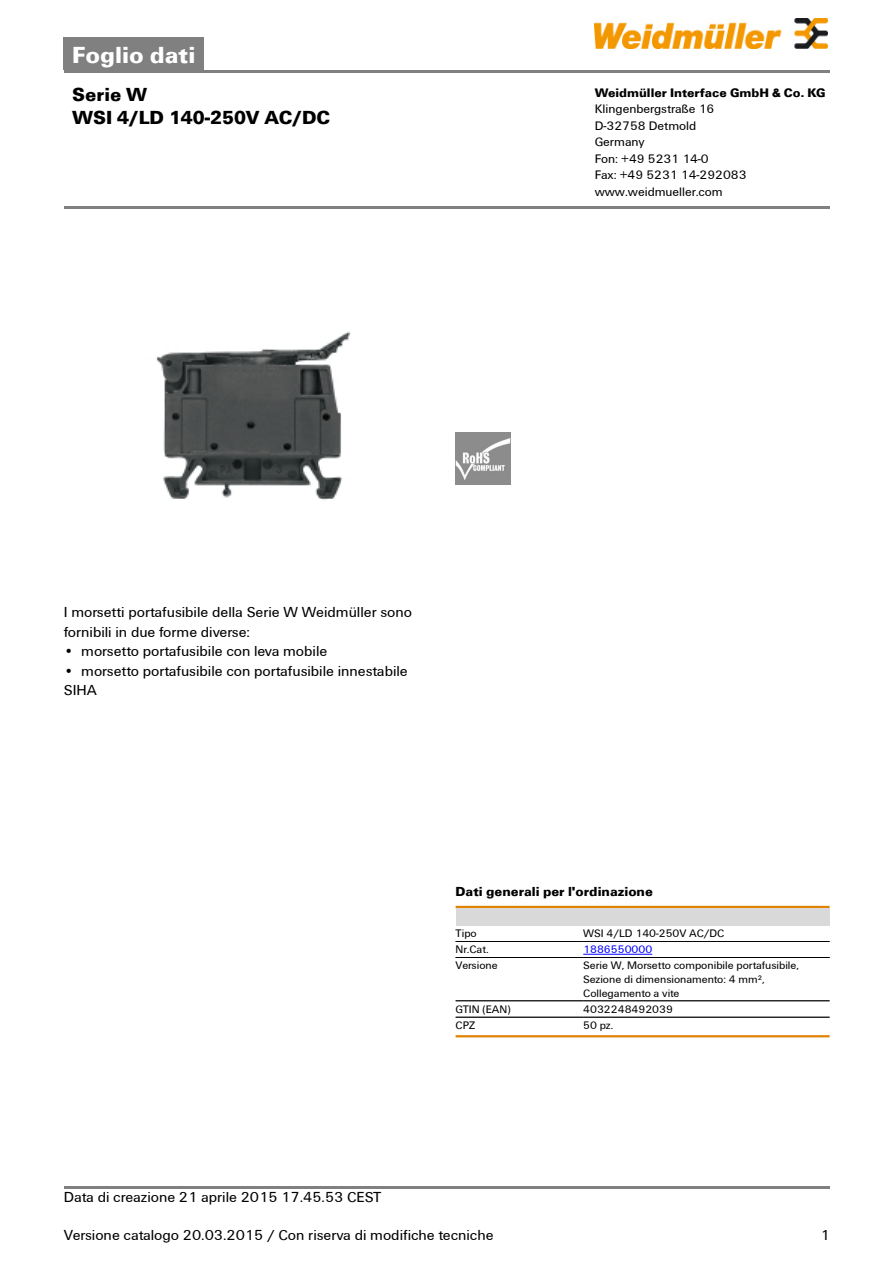
<style>
.page{position:relative;width:893px;height:1263px;background:#fff}
.page>*{position:absolute;margin:0;border:0;box-sizing:border-box;transform-origin:0 0}
.t1{font:700 24px "Weidmueller";color:#fff}
.t2{font:700 19.5px/22.5px "Weidmueller";color:#000}
.t3{font:15px/19.5px "Weidmueller";color:#000}
.t4{font:700 13.5px "Weidmueller";color:#000}
.t5{font:12.75px/16.5px "Weidmueller";color:#000}
.t6{font:700 12.75px "Weidmueller";color:#000}
.t7{font:11.25px/13.6px "Weidmueller";color:#000}
.t8{font:11.25px "Weidmueller";color:#00f}
</style>
<div class="page">
<div style="left:64px;top:38px;width:140px;height:32px;background:#808080"></div>
<hr style="left:64px;top:70px;width:765px;height:2px;background:#808080">
<img style="left:594px;top:18px;width:233px;height:30px">
<hr style="left:64px;top:1186px;width:765px;height:3px;background:#808080">
<img style="left:156px;top:331px;width:195px;height:169px">
<img style="left:455px;top:433px;width:56px;height:52px">
<hr style="left:455px;top:906px;width:374px;height:2px;background:#e18200">
<div style="left:455px;top:908px;width:374px;height:17px;background:#d9d9d9"></div>
<hr style="left:455px;top:941px;width:128px;height:1px;background:#000">
<hr style="left:455px;top:957px;width:128px;height:1px;background:#000">
<hr style="left:583px;top:941px;width:246px;height:1px;background:#000">
<hr style="left:583px;top:957px;width:246px;height:1px;background:#000">
<hr style="left:583px;top:954px;width:69px;height:1px;background:#00f">
<hr style="left:455px;top:958px;width:128px;height:1px;background:#000">
<hr style="left:583px;top:958px;width:246px;height:1px;background:#000">
<hr style="left:455px;top:1001px;width:128px;height:1px;background:#000">
<hr style="left:583px;top:1001px;width:246px;height:1px;background:#000">
<hr style="left:455px;top:1017px;width:128px;height:1px;background:#000">
<hr style="left:583px;top:1017px;width:246px;height:1px;background:#000">
<hr style="left:455px;top:1035px;width:374px;height:2px;background:#e18200">
<hr style="left:64px;top:206px;width:765px;height:3px;background:#808080">
<h1 class="t1" style="left:72px;top:40px;width:124px">Foglio dati</h1>
<h2 class="t2" style="left:72px;top:83px;width:259px">Serie W<br>WSI 4/LD 140-250V AC/DC</h2>
<p class="t6" style="left:594px;top:85px;width:232px">Weidmüller Interface GmbH &amp; Co. KG</p>
<p class="t5" style="left:594px;top:101px;width:153px">Klingenbergstraße 16<br>D-32758 Detmold<br>Germany<br>Fon: +49 5231 14-0<br>Fax: +49 5231 14-292083 www.weidmueller.com</p>
<p class="t3" style="left:64px;top:602px;width:350px">I morsetti portafusibile della Serie W Weidmüller sono fornibili in due forme diverse:</p>
<p class="t3" style="left:64px;top:641px;width:265px">• morsetto portafusibile con leva mobile</p>
<p class="t3" style="left:64px;top:661px;width:345px">• morsetto portafusibile con portafusibile innestabile<br>SIHA</p>
<p class="t4" style="left:455px;top:884px;width:199px">Dati generali per l'ordinazione</p>
<p class="t7" style="left:455px;top:926px;width:23px">Tipo</p>
<p class="t7" style="left:583px;top:926px;width:143px">WSI 4/LD 140-250V AC/DC</p>
<p class="t7" style="left:455px;top:943px;width:34px">Nr.Cat.</p>
<p class="t8" style="left:583px;top:943px;width:70px">1886550000</p>
<p class="t7" style="left:455px;top:959px;width:43px">Versione</p>
<p class="t7" style="left:583px;top:959px;width:217px">Serie W, Morsetto componibile portafusibile,<br>Sezione di dimensionamento: 4 mm²,<br>Collegamento a vite</p>
<p class="t7" style="left:455px;top:1002px;width:56px">GTIN (EAN)</p>
<p class="t7" style="left:583px;top:1002px;width:91px">4032248492039</p>
<p class="t7" style="left:455px;top:1018px;width:21px">CPZ</p>
<p class="t7" style="left:583px;top:1018px;width:32px">50 pz.</p>
<p class="t3" style="left:64px;top:1187px;width:319px">Data di creazione 21 aprile 2015 17.45.53 CEST</p>
<p class="t3" style="left:64px;top:1226px;width:431px">Versione catalogo 20.03.2015 / Con riserva di modifiche tecniche</p>
<p class="t3" style="left:820px;top:1226px;width:11px">1</p>
</div>
